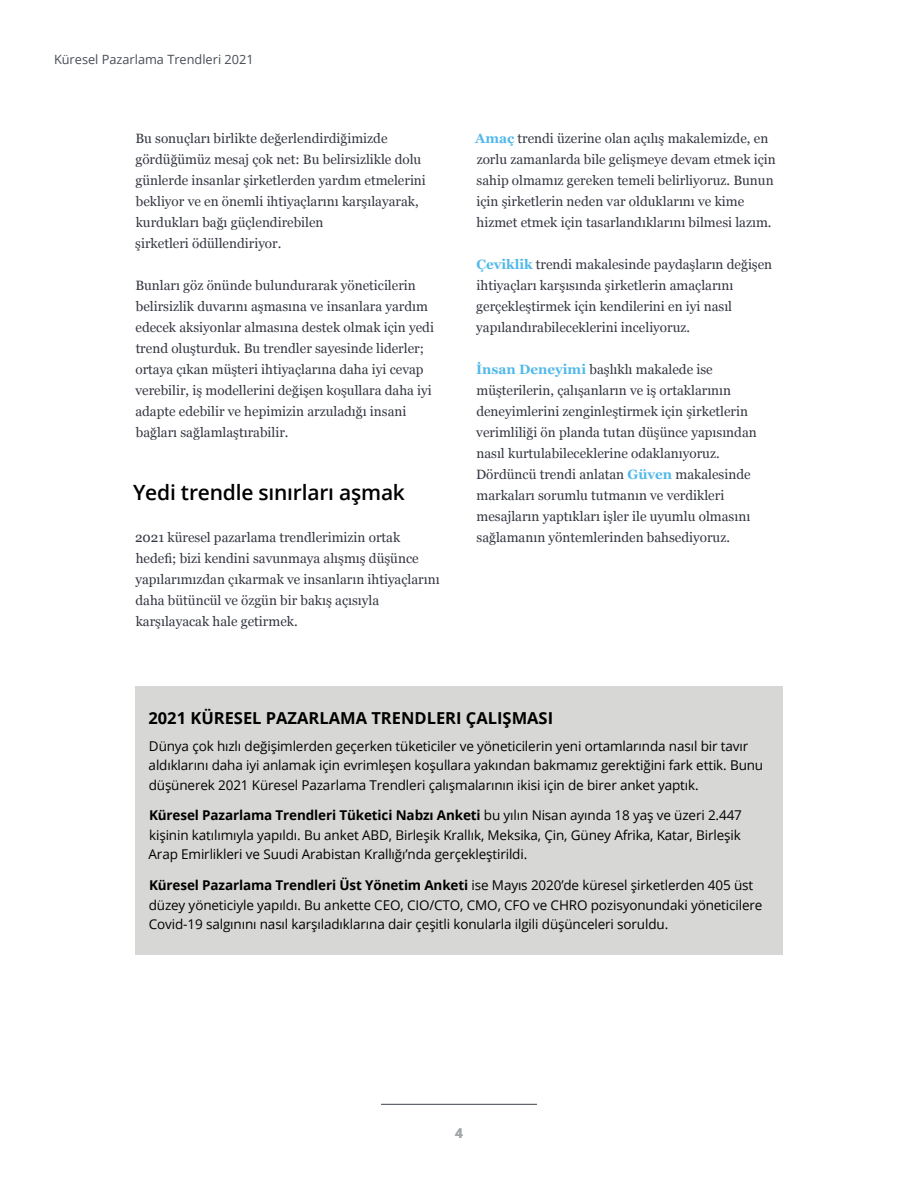
<style>
.page{position:relative;width:918px;height:1188px;background:#fff}
.page>*{position:absolute;margin:0;border:0;box-sizing:border-box;transform-origin:0 0}
.t1{font:600 21px "Open Sans";letter-spacing:-.01em;color:#000}
.t2{font:700 16.5px "Open Sans";color:#000}
.t3{font:13.5px/21px "Georgia";color:#343741}
.t4{font:13.5px/19.5px "Open Sans";letter-spacing:-.01em;color:#000}
.t5{font:700 13.5px "Open Sans";color:#a3a7a9}
.t6{font:12.75px "Open Sans";color:#474c55}
.s1{font-weight:700;color:#52b9e9}
.s2{font-weight:700}
</style>
<div class="page">
<hr style="left:381px;top:1104px;width:156px;height:1px;background:#5f636a">
<div style="left:135px;top:686px;width:648px;height:269px;background:#d7d8d6"></div>
<p class="t6" style="left:54px;top:50px;width:201px">Küresel Pazarlama Trendleri 2021</p>
<p class="t3" style="left:135px;top:127px;width:292px">Bu sonuçları birlikte değerlendirdiğimizde gördüğümüz mesaj çok net: Bu belirsizlikle dolu günlerde insanlar şirketlerden yardım etmelerini bekliyor ve en önemli ihtiyaçlarını karşılayarak, kurdukları bağı güçlendirebilen<br>şirketleri ödüllendiriyor.</p>
<p class="t3" style="left:135px;top:274px;width:300px">Bunları göz önünde bulundurarak yöneticilerin belirsizlik duvarını aşmasına ve insanlara yardım edecek aksiyonlar almasına destek olmak için yedi trend oluşturduk. Bu trendler sayesinde liderler; ortaya çıkan müşteri ihtiyaçlarına daha iyi cevap verebilir, iş modellerini değişen koşullara daha iyi adapte edebilir ve hepimizin arzuladığı insani bağları sağlamlaştırabilir.</p>
<h1 class="t1" style="left:133px;top:477px;width:273px">Yedi trendle sınırları aşmak</h1>
<p class="t3" style="left:135px;top:526px;width:306px">2021 küresel pazarlama trendlerimizin ortak hedefi; bizi kendini savunmaya alışmış düşünce yapılarımızdan çıkarmak ve insanların ihtiyaçlarını daha bütüncül ve özgün bir bakış açısıyla karşılayacak hale getirmek.</p>
<p class="t3" style="left:475px;top:127px;width:302px"><span class="s1">Amaç</span> trendi üzerine olan açılış makalemizde, en zorlu zamanlarda bile gelişmeye devam etmek için sahip olmamız gereken temeli belirliyoruz. Bunun için şirketlerin neden var olduklarını ve kime hizmet etmek için tasarlandıklarını bilmesi lazım.</p>
<p class="t3" style="left:476px;top:253px;width:298px"><span class="s1">Çeviklik</span> trendi makalesinde paydaşların değişen ihtiyaçları karşısında şirketlerin amaçlarını gerçekleştirmek için kendilerini en iyi nasıl yapılandırabileceklerini inceliyoruz.</p>
<p class="t3" style="left:476px;top:358px;width:282px"><span class="s1">İnsan Deneyimi</span> başlıklı makalede ise müşterilerin, çalışanların ve iş ortaklarının deneyimlerini zenginleştirmek için şirketlerin verimliliği ön planda tutan düşünce yapısından nasıl kurtulabileceklerine odaklanıyoruz.<br>Dördüncü trendi anlatan <span class="s1">Güven</span> makalesinde markaları sorumlu tutmanın ve verdikleri mesajların yaptıkları işler ile uyumlu olmasını sağlamanın yöntemlerinden bahsediyoruz.</p>
<p class="t2" style="left:148px;top:707px;width:406px">2021 KÜRESEL PAZARLAMA TRENDLERI ÇALIŞMASI</p>
<p class="t4" style="left:149px;top:736px;width:616px">Dünya çok hızlı değişimlerden geçerken tüketiciler ve yöneticilerin yeni ortamlarında nasıl bir tavır aldıklarını daha iyi anlamak için evrimleşen koşullara yakından bakmamız gerektiğini fark ettik. Bunu düşünerek 2021 Küresel Pazarlama Trendleri çalışmalarının ikisi için de birer anket yaptık.</p>
<p class="t4" style="left:149px;top:805px;width:595px;text-align:justify"><span class="s2">Küresel Pazarlama Trendleri Tüketici Nabzı Anketi</span> bu yılın Nisan ayında 18 yaş ve üzeri 2.447 kişinin katılımıyla yapıldı. Bu anket ABD, Birleşik Krallık, Meksika, Çin, Güney Afrika, Katar, Birleşik Arap Emirlikleri ve Suudi Arabistan Krallığı’nda gerçekleştirildi.</p>
<p class="t4" style="left:149px;top:875px;width:615px"><span class="s2">Küresel Pazarlama Trendleri Üst Yönetim Anketi</span> ise Mayıs 2020’de küresel şirketlerden 405 üst düzey yöneticiyle yapıldı. Bu ankette CEO, CIO/CTO, CMO, CFO ve CHRO pozisyonundaki yöneticilere<br>Covid-19 salgınını nasıl karşıladıklarına dair çeşitli konularla ilgili düşünceleri soruldu.</p>
<p class="t5" style="left:455px;top:1123px;width:9px">4</p>
</div>
